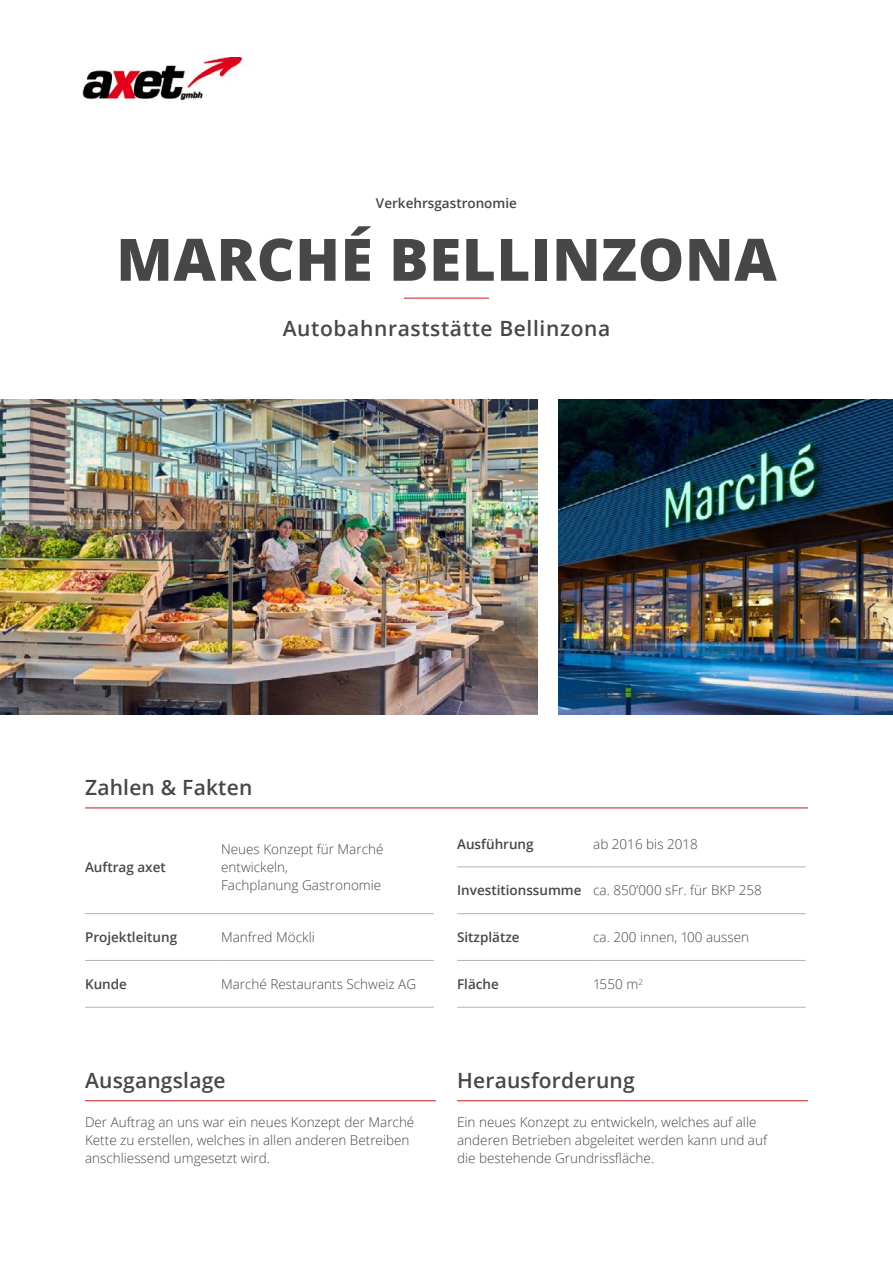
<style>
.page{position:relative;width:893px;height:1263px;background:#fff}
.page>*{position:absolute;margin:0;border:0;box-sizing:border-box;transform-origin:0 0}
.t1{font:800 58.5px "Open Sans";letter-spacing:.01em;color:#474746}
.t2{font:600 21px "Open Sans";letter-spacing:.01em;color:#474746}
.t3{font:600 21px "Open Sans";letter-spacing:.03em;color:#474746}
.t4{font:300 13.5px/18px "Open Sans";color:#474746}
.t5{font:600 13.5px "Open Sans";color:#474746}
.s1{font-weight:600}
</style>
<div class="page">
<hr style="left:85px;top:1100px;width:351px;height:1px;background:#cd171a">
<hr style="left:457px;top:1100px;width:351px;height:1px;background:#cd171a">
<img style="left:0;top:400px;width:538px;height:314px">
<img style="left:559px;top:400px;width:334px;height:314px">
<hr style="left:85px;top:913px;width:136px;height:1px;background:#b3b2b2">
<hr style="left:221px;top:913px;width:213px;height:1px;background:#b3b2b2">
<hr style="left:85px;top:960px;width:136px;height:1px;background:#b3b2b2">
<hr style="left:221px;top:960px;width:213px;height:1px;background:#b3b2b2">
<hr style="left:85px;top:1007px;width:136px;height:1px;background:#b3b2b2">
<hr style="left:221px;top:1007px;width:213px;height:1px;background:#b3b2b2">
<hr style="left:457px;top:867px;width:136px;height:1px;background:#b3b2b2">
<hr style="left:593px;top:867px;width:213px;height:1px;background:#b3b2b2">
<hr style="left:457px;top:913px;width:136px;height:1px;background:#b3b2b2">
<hr style="left:593px;top:913px;width:213px;height:1px;background:#b3b2b2">
<hr style="left:457px;top:960px;width:136px;height:1px;background:#b3b2b2">
<hr style="left:593px;top:960px;width:213px;height:1px;background:#b3b2b2">
<hr style="left:457px;top:1007px;width:136px;height:1px;background:#b3b2b2">
<hr style="left:593px;top:1007px;width:213px;height:1px;background:#b3b2b2">
<hr style="left:404px;top:298px;width:85px;height:1px;background:#cd171a">
<hr style="left:85px;top:807px;width:723px;height:1px;background:#cd171a">
<img style="left:82px;top:57px;width:161px;height:43px">
<p class="t5" style="left:376px;top:194px;width:143px">Verkehrsgastronomie</p>
<h1 class="t1" style="left:116px;top:215px;width:662px">MARCHÉ BELLINZONA</h1>
<h2 class="t3" style="left:283px;top:314px;width:329px">Autobahnraststätte Bellinzona</h2>
<h2 class="t2" style="left:85px;top:773px;width:169px">Zahlen &amp; Fakten</h2>
<p class="t5" style="left:85px;top:858px;width:82px">Auftrag axet</p>
<p class="t4" style="left:221px;top:840px;width:164px">Neues Konzept für Marché entwickeln,<br>Fachplanung Gastronomie</p>
<p class="t5" style="left:85px;top:928px;width:94px">Projektleitung</p>
<p class="t4" style="left:221px;top:928px;width:95px">Manfred Möckli</p>
<p class="t5" style="left:85px;top:975px;width:43px">Kunde</p>
<p class="t4" style="left:221px;top:975px;width:196px">Marché Restaurants Schweiz AG</p>
<h2 class="t2" style="left:85px;top:1065px;width:142px">Ausgangslage</h2>
<p class="t4" style="left:85px;top:1113px;width:331px">Der Auftrag an uns war ein neues Konzept der Marché<br>Kette zu erstellen, welches in allen anderen Betreiben anschliessend umgesetzt wird.</p>
<p class="t5" style="left:457px;top:834px;width:78px">Ausführung</p>
<p class="t4" style="left:593px;top:834px;width:106px">ab 2016 bis 2018</p>
<p class="t4" style="left:457px;top:881px;width:306px"><span class="s1">Investitionssumme</span> ca. 850’000 sFr. für BKP 258</p>
<p class="t5" style="left:457px;top:928px;width:64px">Sitzplätze</p>
<p class="t4" style="left:593px;top:928px;width:158px">ca. 200 innen, 100 aussen</p>
<p class="t5" style="left:457px;top:975px;width:43px">Fläche</p>
<p class="t4" style="left:593px;top:975px;width:51px">1550 m<sup>2</sup></p>
<h2 class="t2" style="left:457px;top:1065px;width:179px">Herausforderung</h2>
<p class="t4" style="left:457px;top:1113px;width:311px">Ein neues Konzept zu entwickeln, welches auf alle anderen Betrieben abgeleitet werden kann und auf die bestehende Grundrissfläche.</p>
</div>
